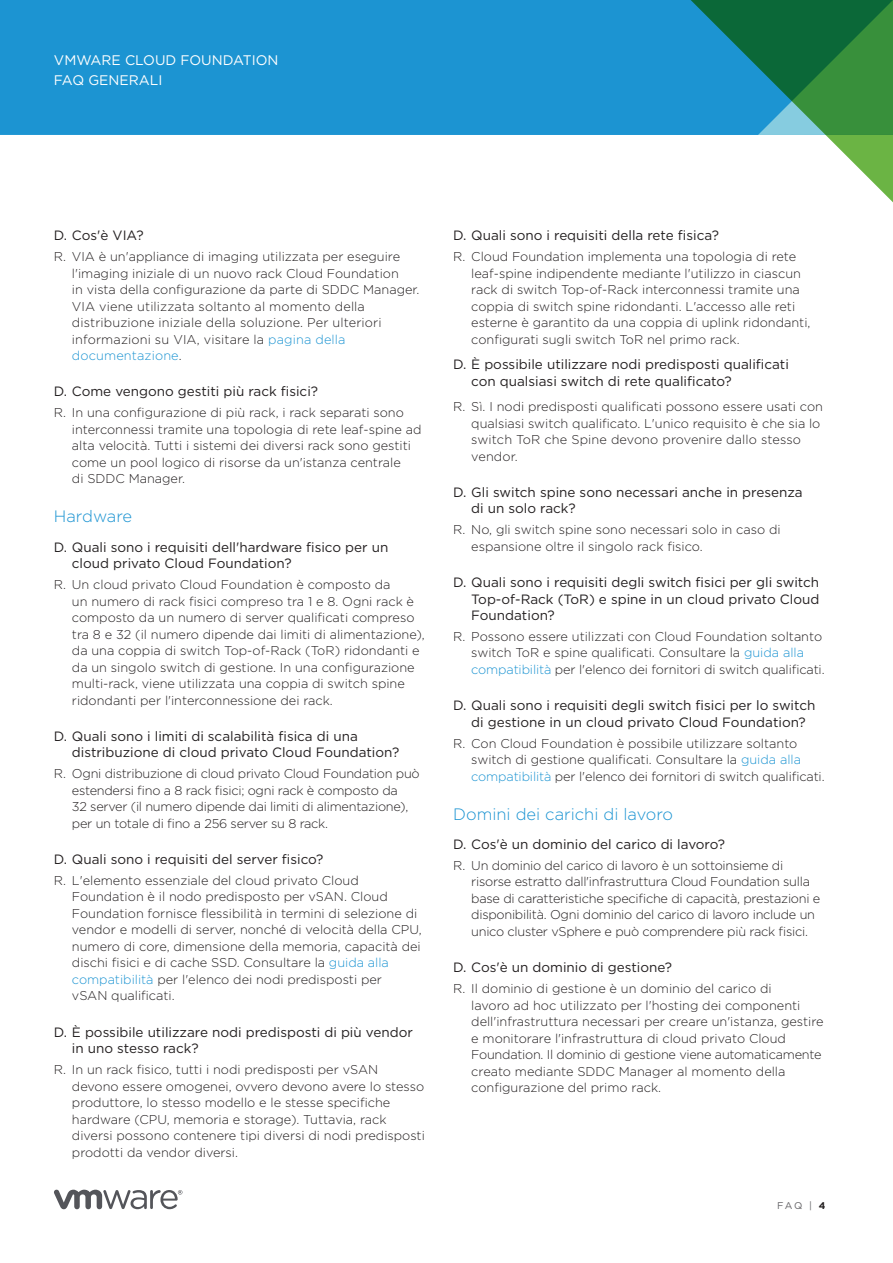
<style>
.page{position:relative;width:893px;height:1263px;background:#fff}
.page>*{position:absolute;margin:0;border:0;box-sizing:border-box;transform-origin:0 0}
._5a__SUBHEAD-1{font:300 16.5px "Gotham";color:#1c94d2}
.FOLIO-WHITE{font:13.8px "Gotham";color:#fff}
._4b__QUESTION-SUBHEA{font:13.5px/16.5px "Gotham";color:#231f20}
._6a__ANSWER_BODY{font:13.5px/16.5px "Gotham";color:#231f20}
._6a__ANSWER_BODY-2{font:300 12.75px/16.5px "Gotham";color:#231f20}
._6a__ANSWER_BODY-3{font:300 12.75px/16.5px "Gotham";letter-spacing:-.02em;color:#231f20}
.FOLIO-BOTTOM-GRAY{font:9.75px "Gotham";color:#636265}
.s1{color:#1c94d2}
.s2{font-weight:700;color:#231f20}
</style>
<div class="page">
<svg style="left:54px;top:1190px;width:128px;height:19px"></svg>
<div style="left:0;top:0;width:893px;height:135px;background:#1c94d2"></div>
<svg style="left:691px;top:0;width:202px;height:203px"></svg>
<p class="FOLIO-WHITE" style="left:54px;top:51px;width:226px">VMWARE CLOUD FOUNDATION</p>
<p class="FOLIO-WHITE" style="left:54px;top:71px;width:110px">FAQ GENERALI</p>
<p class="_4b__QUESTION-SUBHEA" style="left:54px;top:227px;width:91px">D. Cos'è VIA?</p>
<p class="_6a__ANSWER_BODY-2" style="left:72px;top:248px;width:349px;text-indent:-18px">R. VIA è un'appliance di imaging utilizzata per eseguire l'imaging iniziale di un nuovo rack Cloud Foundation<br>in vista della configurazione da parte di SDDC Manager.<br>VIA viene utilizzata soltanto al momento della distribuzione iniziale della soluzione. Per ulteriori informazioni su VIA, visitare la <span class="s1">pagina della documentazione</span>.</p>
<p class="_4b__QUESTION-SUBHEA" style="left:54px;top:383px;width:266px">D. Come vengono gestiti più rack fisici?</p>
<p class="_6a__ANSWER_BODY-2" style="left:72px;top:404px;width:351px;text-indent:-18px">R. In una configurazione di più rack, i rack separati sono interconnessi tramite una topologia di rete leaf-spine ad alta velocità. Tutti i sistemi dei diversi rack sono gestiti come un pool logico di risorse da un'istanza centrale<br>di SDDC Manager.</p>
<p class="_5a__SUBHEAD-1" style="left:54px;top:506px;width:80px">Hardware</p>
<p class="_4b__QUESTION-SUBHEA" style="left:72px;top:538px;width:318px;text-indent:-18px">D. Quali sono i requisiti dell'hardware fisico per un cloud privato Cloud Foundation?</p>
<p class="_6a__ANSWER_BODY-2" style="left:72px;top:576px;width:354px;text-indent:-18px">R. Un cloud privato Cloud Foundation è composto da<br>un numero di rack fisici compreso tra 1 e 8. Ogni rack è composto da un numero di server qualificati compreso tra 8 e 32 (il numero dipende dai limiti di alimentazione), da una coppia di switch Top-of-Rack (ToR) ridondanti e da un singolo switch di gestione. In una configurazione multi-rack, viene utilizzata una coppia di switch spine ridondanti per l'interconnessione dei rack.</p>
<p class="_4b__QUESTION-SUBHEA" style="left:72px;top:728px;width:329px;text-indent:-18px">D. Quali sono i limiti di scalabilità fisica di una distribuzione di cloud privato Cloud Foundation?</p>
<p class="_6a__ANSWER_BODY-3" style="left:72px;top:765px;width:349px;text-indent:-18px">R. Ogni distribuzione di cloud privato Cloud Foundation può estendersi fino a 8 rack fisici; ogni rack è composto da<br>32 server (il numero dipende dai limiti di alimentazione), per un totale di fino a 256 server su 8 rack.</p>
<p class="_4b__QUESTION-SUBHEA" style="left:54px;top:851px;width:271px">D. Quali sono i requisiti del server fisico?</p>
<p class="_6a__ANSWER_BODY-2" style="left:72px;top:872px;width:351px;text-indent:-18px">R. L'elemento essenziale del cloud privato Cloud Foundation è il nodo predisposto per vSAN. Cloud Foundation fornisce flessibilità in termini di selezione di vendor e modelli di server, nonché di velocità della CPU, numero di core, dimensione della memoria, capacità dei dischi fisici e di cache SSD. Consultare la <span class="s1">guida alla compatibilità</span> per l'elenco dei nodi predisposti per<br>vSAN qualificati.</p>
<p class="_4b__QUESTION-SUBHEA" style="left:72px;top:1023px;width:342px;text-indent:-18px">D. È possibile utilizzare nodi predisposti di più vendor in uno stesso rack?</p>
<p class="_6a__ANSWER_BODY-2" style="left:72px;top:1061px;width:354px;text-indent:-18px">R. In un rack fisico, tutti i nodi predisposti per vSAN devono essere omogenei, ovvero devono avere lo stesso produttore, lo stesso modello e le stesse specifiche hardware (CPU, memoria e storage). Tuttavia, rack diversi possono contenere tipi diversi di nodi predisposti prodotti da vendor diversi.</p>
<p class="_4b__QUESTION-SUBHEA" style="left:453px;top:227px;width:267px">D. Quali sono i requisiti della rete fisica?</p>
<p class="_6a__ANSWER_BODY-2" style="left:471px;top:248px;width:341px;text-indent:-18px">R. Cloud Foundation implementa una topologia di rete leaf-spine indipendente mediante l'utilizzo in ciascun rack di switch Top-of-Rack interconnessi tramite una coppia di switch spine ridondanti. L'accesso alle reti esterne è garantito da una coppia di uplink ridondanti, configurati sugli switch ToR nel primo rack.</p>
<p class="_6a__ANSWER_BODY" style="left:471px;top:356px;width:319px;text-indent:-18px">D. È possibile utilizzare nodi predisposti qualificati con qualsiasi switch di rete qualificato?</p>
<p class="_6a__ANSWER_BODY-2" style="left:471px;top:398px;width:353px;text-indent:-18px">R. Sì. I nodi predisposti qualificati possono essere usati con qualsiasi switch qualificato. L'unico requisito è che sia lo switch ToR che Spine devono provenire dallo stesso vendor.</p>
<p class="_4b__QUESTION-SUBHEA" style="left:471px;top:484px;width:333px;text-indent:-18px">D. Gli switch spine sono necessari anche in presenza di un solo rack?</p>
<p class="_6a__ANSWER_BODY-2" style="left:471px;top:521px;width:311px;text-indent:-18px">R. No, gli switch spine sono necessari solo in caso di espansione oltre il singolo rack fisico.</p>
<p class="_4b__QUESTION-SUBHEA" style="left:471px;top:574px;width:350px;text-align:justify;text-indent:-18px">D. Quali sono i requisiti degli switch fisici per gli switch Top-of-Rack (ToR) e spine in un cloud privato Cloud Foundation?</p>
<p class="_6a__ANSWER_BODY-2" style="left:471px;top:628px;width:355px;text-indent:-18px">R. Possono essere utilizzati con Cloud Foundation soltanto switch ToR e spine qualificati. Consultare la <span class="s1">guida alla compatibilità</span> per l'elenco dei fornitori di switch qualificati.</p>
<p class="_4b__QUESTION-SUBHEA" style="left:471px;top:697px;width:346px;text-indent:-18px">D. Quali sono i requisiti degli switch fisici per lo switch di gestione in un cloud privato Cloud Foundation?</p>
<p class="_6a__ANSWER_BODY-2" style="left:471px;top:734px;width:355px;text-indent:-18px">R. Con Cloud Foundation è possibile utilizzare soltanto switch di gestione qualificati. Consultare la <span class="s1">guida alla compatibilità</span> per l'elenco dei fornitori di switch qualificati.</p>
<p class="_5a__SUBHEAD-1" style="left:453px;top:803px;width:221px">Domini dei carichi di lavoro</p>
<p class="_4b__QUESTION-SUBHEA" style="left:453px;top:836px;width:273px">D. Cos'è un dominio del carico di lavoro?</p>
<p class="_6a__ANSWER_BODY-3" style="left:471px;top:857px;width:351px;text-indent:-18px">R. Un dominio del carico di lavoro è un sottoinsieme di risorse estratto dall'infrastruttura Cloud Foundation sulla base di caratteristiche specifiche di capacità, prestazioni e disponibilità. Ogni dominio del carico di lavoro include un unico cluster vSphere e può comprendere più rack fisici.</p>
<p class="_4b__QUESTION-SUBHEA" style="left:453px;top:959px;width:220px">D. Cos'è un dominio di gestione?</p>
<p class="_6a__ANSWER_BODY-2" style="left:471px;top:980px;width:354px;text-indent:-18px">R. Il dominio di gestione è un dominio del carico di<br>lavoro ad hoc utilizzato per l'hosting dei componenti dell'infrastruttura necessari per creare un'istanza, gestire e monitorare l'infrastruttura di cloud privato Cloud Foundation. Il dominio di gestione viene automaticamente creato mediante SDDC Manager al momento della configurazione del primo rack.</p>
<p class="FOLIO-BOTTOM-GRAY" style="left:777px;top:1199px;width:50px">FAQ | <span class="s2">4</span></p>
</div>
